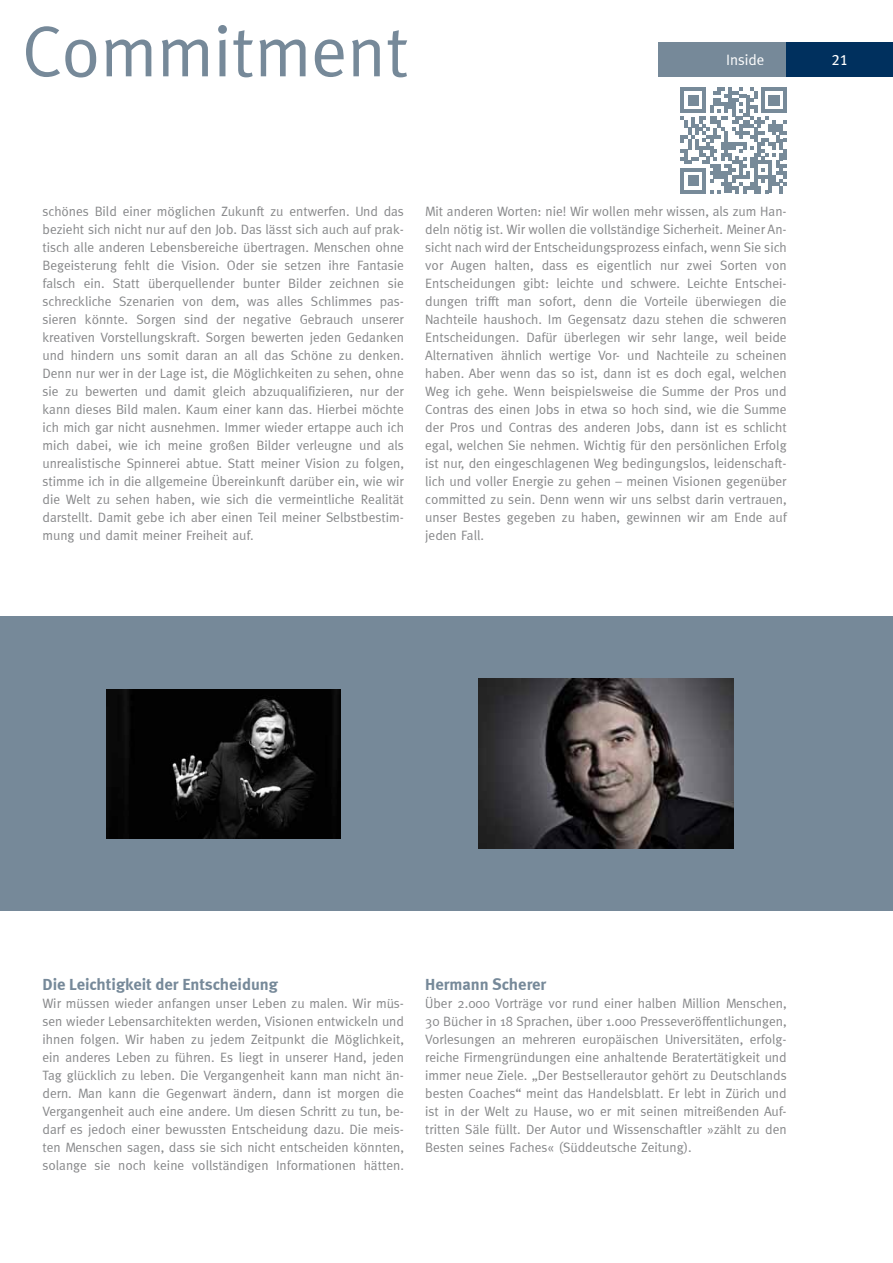
<style>
.page{position:relative;width:893px;height:1263px;background:#fff}
.page>*{position:absolute;margin:0;border:0;box-sizing:border-box;transform-origin:0 0}
.t1{font:72px "Meta";color:#768999}
.t2{font:700 16.5px "Meta";color:#768999}
.t3{font:15px "Meta";color:#fff}
.t4{font:15px "Meta Book LF";color:#fff}
.t5{font:13.5px/18px "Meta";color:#87888a;text-align:justify}
</style>
<div class="page">
<div style="left:787px;top:43px;width:106px;height:34px;background:#00305e"></div>
<div style="left:658px;top:43px;width:128px;height:34px;background:#768999"></div>
<div style="left:0;top:617px;width:893px;height:294px;background:#768999"></div>
<img style="left:106px;top:689px;width:234px;height:149px">
<img style="left:478px;top:679px;width:255px;height:170px">
<svg style="left:680px;top:87px;width:107px;height:106px"></svg>
<h1 class="t1" style="left:22px;top:10px;width:388px">Commitment</h1>
<p class="t3" style="left:726px;top:51px;width:40px">Inside</p>
<p class="t4" style="left:831px;top:51px;width:18px">21</p>
<p class="t5" style="left:43px;top:202px;width:363px">schönes Bild einer möglichen Zukunft zu entwerfen. Und das bezieht sich nicht nur auf den Job. Das lässt sich auch auf prak&shy;tisch alle anderen Lebensbereiche übertragen. Menschen ohne Begeisterung fehlt die Vision. Oder sie setzen ihre Fantasie falsch ein. Statt überquellender bunter Bilder zeichnen sie schreckliche Szenarien von dem, was alles Schlimmes pas&shy;sieren könnte. Sorgen sind der negative Gebrauch unserer kreativen Vorstellungskraft. Sorgen bewerten jeden Gedanken und hindern uns somit daran an all das Schöne zu denken.<br>Denn nur wer in der Lage ist, die Möglichkeiten zu sehen, ohne sie zu bewerten und damit gleich abzuqualifizieren, nur der kann dieses Bild malen. Kaum einer kann das. Hierbei möchte ich mich gar nicht ausnehmen. Immer wieder ertappe auch ich mich dabei, wie ich meine großen Bilder verleugne und als unrealistische Spinnerei abtue. Statt meiner Vision zu folgen, stimme ich in die allgemeine Übereinkunft darüber ein, wie wir die Welt zu sehen haben, wie sich die vermeintliche Realität darstellt. Damit gebe ich aber einen Teil meiner Selbstbestim&shy;mung und damit meiner Freiheit auf.</p>
<p class="t5" style="left:425px;top:202px;width:363px">Mit anderen Worten: nie! Wir wollen mehr wissen, als zum Han&shy;deln nötig ist. Wir wollen die vollständige Sicherheit. Meiner An&shy;sicht nach wird der Entscheidungsprozess einfach, wenn Sie sich vor Augen halten, dass es eigentlich nur zwei Sorten von Entscheidungen gibt: leichte und schwere. Leichte Entschei&shy;dungen trifft man sofort, denn die Vorteile überwiegen die Nachteile haushoch. Im Gegensatz dazu stehen die schweren Entscheidungen. Dafür überlegen wir sehr lange, weil beide Alternativen ähnlich wertige Vor- und Nachteile zu scheinen haben. Aber wenn das so ist, dann ist es doch egal, welchen Weg ich gehe. Wenn beispielsweise die Summe der Pros und Contras des einen Jobs in etwa so hoch sind, wie die Summe der Pros und Contras des anderen Jobs, dann ist es schlicht egal, welchen Sie nehmen. Wichtig für den persönlichen Erfolg ist nur, den eingeschlagenen Weg bedingungslos, leidenschaft&shy;lich und voller Energie zu gehen – meinen Visionen gegenüber committed zu sein. Denn wenn wir uns selbst darin vertrauen, unser Bestes gegeben zu haben, gewinnen wir am Ende auf jeden Fall.</p>
<p class="t2" style="left:43px;top:974px;width:237px">Die Leichtigkeit der Entscheidung</p>
<p class="t5" style="left:43px;top:994px;width:363px">Wir müssen wieder anfangen unser Leben zu malen. Wir müs&shy;sen wieder Lebensarchitekten werden, Visionen entwickeln und ihnen folgen. Wir haben zu jedem Zeitpunkt die Möglichkeit, ein anderes Leben zu führen. Es liegt in unserer Hand, jeden Tag glücklich zu leben. Die Vergangenheit kann man nicht än&shy;dern. Man kann die Gegenwart ändern, dann ist morgen die Vergangenheit auch eine andere. Um diesen Schritt zu tun, be&shy;darf es jedoch einer bewussten Entscheidung dazu. Die meis&shy;ten Menschen sagen, dass sie sich nicht entscheiden könnten, solange sie noch keine vollständigen Informationen hätten.</p>
<p class="t2" style="left:425px;top:974px;width:122px">Hermann Scherer</p>
<p class="t5" style="left:425px;top:994px;width:363px">Über 2.000 Vorträge vor rund einer halben Million Menschen, 30 Bücher in 18 Sprachen, über 1.000 Presseveröffentlichungen, Vorlesungen an mehreren europäischen Universitäten, erfolg&shy;reiche Firmengründungen eine anhaltende Beratertätigkeit und immer neue Ziele. „Der Bestsellerautor gehört zu Deutschlands besten Coaches“ meint das Handelsblatt. Er lebt in Zürich und ist in der Welt zu Hause, wo er mit seinen mitreißenden Auf&shy;tritten Säle füllt. Der Autor und Wissenschaftler »zählt zu den Besten seines Faches« (Süddeutsche Zeitung).</p>
</div>
